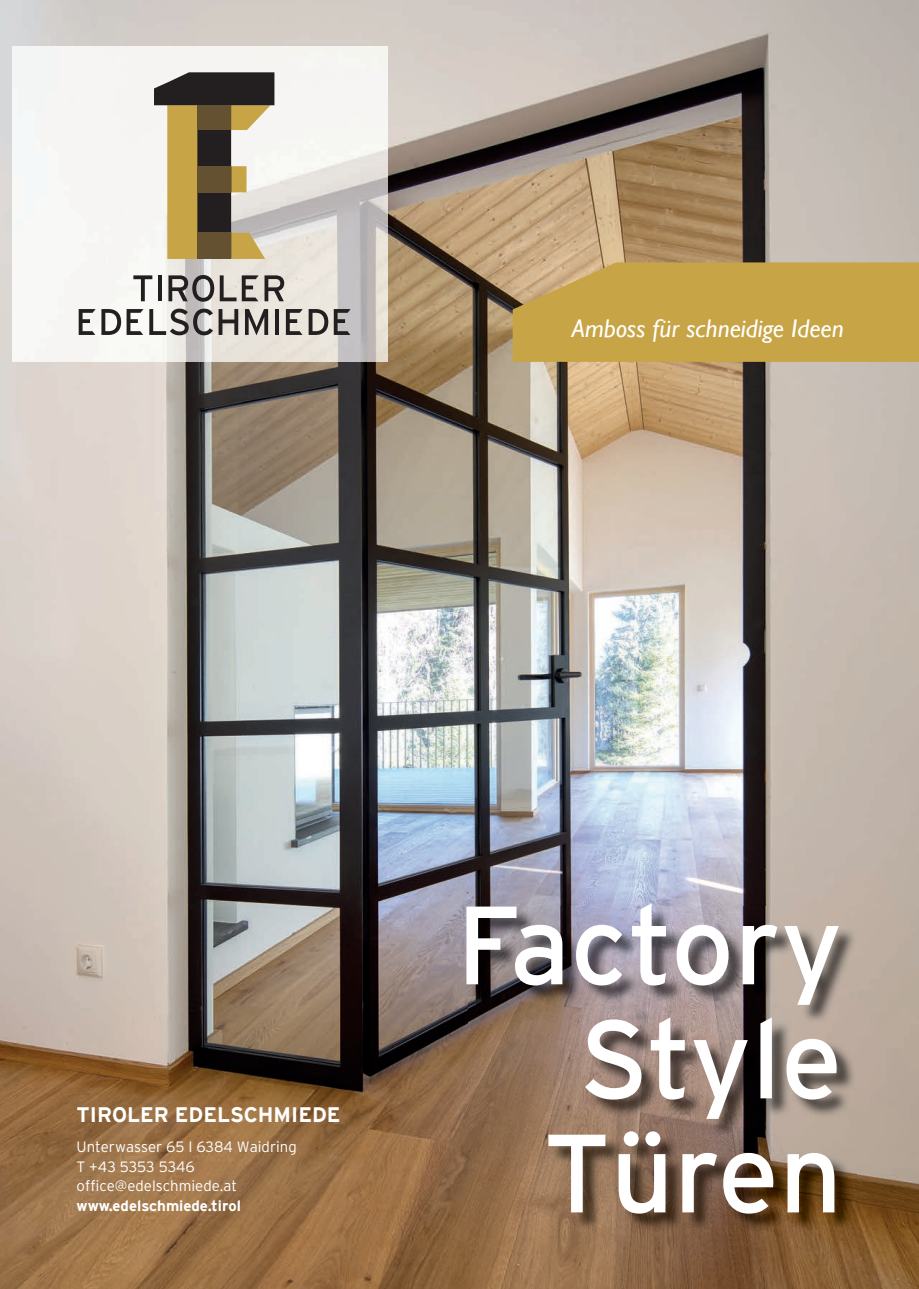
<style>
.page{position:relative;width:919px;height:1289px;background:#fff}
.page>*{position:absolute;margin:0;border:0;box-sizing:border-box;transform-origin:0 0}
.t1{font:111px/114px "Interstate";color:#fff;text-align:right}
.t2{font:italic 25.5px "Gill Sans";color:#fff}
.t3{font:700 21px "Interstate";color:#fff}
.t4{font:300 15px/19.5px "Interstate";color:#fff}
.t5{font:700 15px "Interstate";color:#fff}
</style>
<div class="page">
<img style="left:0;top:0;width:918px;height:1288px">
<img style="left:13px;top:47px;width:374px;height:315px">
<svg style="left:133px;top:275px;width:19px;height:26px"></svg>
<hr style="left:158px;top:275px;width:3px;height:26px;background:#231f20">
<svg style="left:168px;top:275px;width:46px;height:27px"></svg>
<svg style="left:220px;top:275px;width:16px;height:26px"></svg>
<svg style="left:242px;top:275px;width:16px;height:26px"></svg>
<svg style="left:264px;top:275px;width:20px;height:26px"></svg>
<svg style="left:149px;top:308px;width:89px;height:27px"></svg>
<svg style="left:245px;top:309px;width:23px;height:26px"></svg>
<hr style="left:275px;top:309px;width:4px;height:26px;background:#231f20">
<svg style="left:308px;top:309px;width:20px;height:26px"></svg>
<svg style="left:154px;top:72px;width:120px;height:187px"></svg>
<div style="left:197px;top:233px;width:34px;height:26px;background:#635132"></div>
<div style="left:197px;top:166px;width:34px;height:26px;background:#635132"></div>
<div style="left:197px;top:105px;width:34px;height:25px;background:#635132"></div>
<svg style="left:101px;top:309px;width:42px;height:26px"></svg>
<svg style="left:79px;top:309px;width:16px;height:26px"></svg>
<svg style="left:286px;top:309px;width:16px;height:26px"></svg>
<svg style="left:334px;top:309px;width:16px;height:26px"></svg>
<img style="left:468px;top:906px;width:388px;height:326px">
<svg style="left:512px;top:262px;width:406px;height:100px;background:#c7a449"></svg>
<h2 class="t2" style="left:571px;top:314px;width:273px">Amboss für schneidige Ideen</h2>
<h3 class="t3" style="left:77px;top:1103px;width:265px">TIROLER EDELSCHMIEDE</h3>
<p class="t4" style="left:77px;top:1137px;width:222px">Unterwasser 65 I 6384 Waidring<br>T +43 5353 5346 office@edelschmiede.at</p>
<p class="t5" style="left:77px;top:1197px;width:166px">www.edelschmiede.tirol</p>
<h1 class="t1" style="left:456px;top:887px;width:387px">factory style<br>Türen</h1>
</div>
